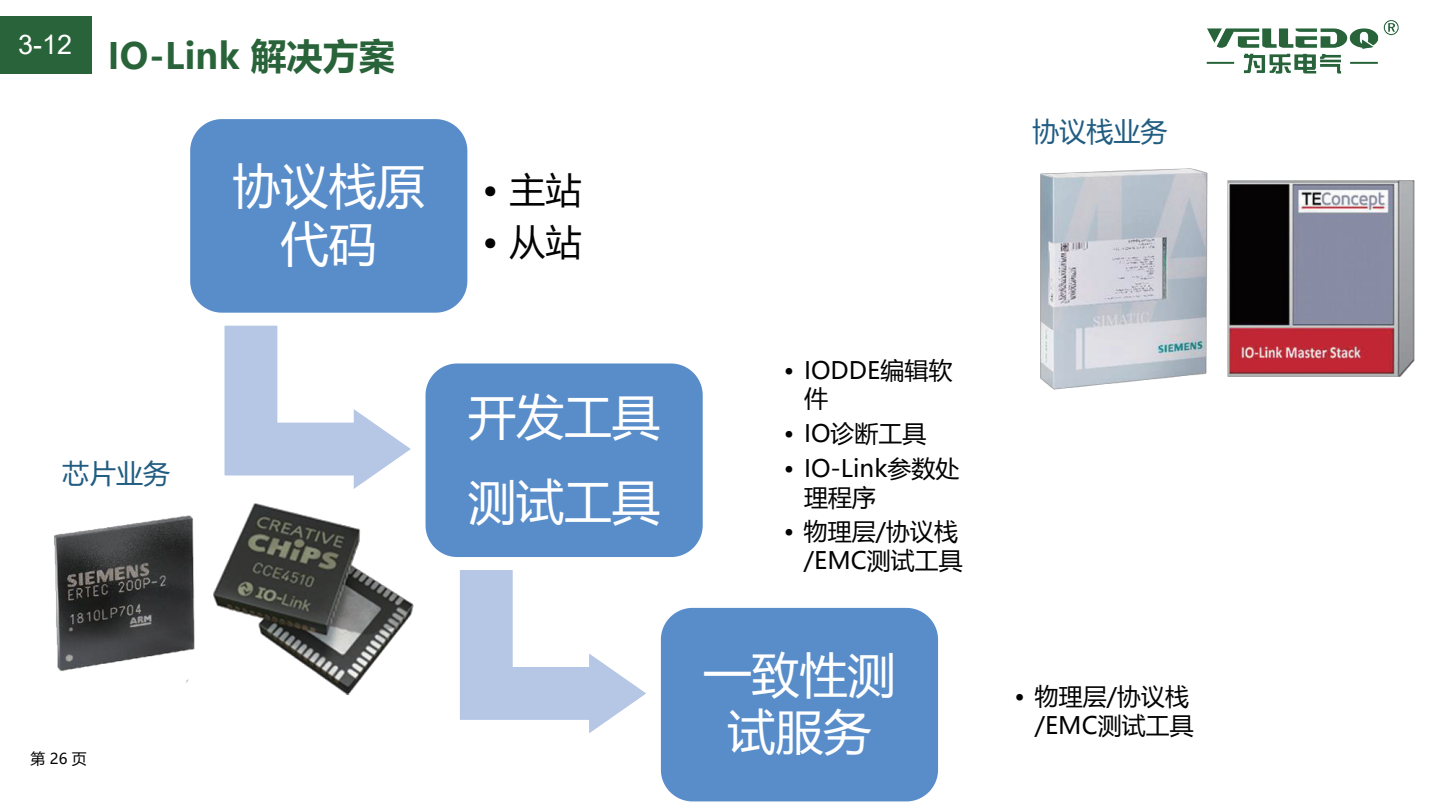
<style>
.page{position:relative;width:1440px;height:810px;background:#fff}
.page>*{position:absolute;margin:0;border:0;box-sizing:border-box;transform-origin:0 0}
.t1{font:48px/57.6px "Microsoft Ya Hei";color:#fff;text-align:center}
.t2{font:700 36px "Microsoft Ya Hei";color:#296339}
.t3{font:36px "Microsoft Ya Hei";color:#030303}
.t4{font:27px "Microsoft Ya Hei";color:#215d82}
.t5{font:700 27px "Microsoft Ya Hei";color:#fff}
.t6{font:23.85px/28.8px "Microsoft Ya Hei";letter-spacing:.005em;color:#030303}
.t7{font:14.85px "Microsoft Ya Hei";color:#030303}
</style>
<div class="page">
<svg style="left:224px;top:325px;width:187px;height:164px"></svg>
<div style="left:190px;top:119px;width:278px;height:194px;background:#598dca"></div>
<svg style="left:460px;top:570px;width:186px;height:163px"></svg>
<div style="left:425px;top:363px;width:278px;height:194px;background:#598dca"></div>
<div style="left:660px;top:607px;width:278px;height:195px;background:#598dca"></div>
<div style="left:0;top:16px;width:92px;height:57px;background:#296339"></div>
<img style="left:1040px;top:168px;width:375px;height:222px">
<img style="left:53px;top:503px;width:361px;height:192px">
<img style="left:1206px;top:20px;width:193px;height:54px">
<h2 class="t2" style="left:18px;top:31px;width:378px"><sup>3-12</sup> IO-Link 解决方案</h2>
<p class="t5" style="left:32px;top:32px;width:35px">04</p>
<p class="t4" style="left:62px;top:455px;width:109px">芯片业务</p>
<h1 class="t1" style="left:233px;top:155px;width:194px">协议栈原代码</h1>
<h2 class="t3" style="left:483px;top:165px;width:100px">• 主站</h2>
<h2 class="t3" style="left:483px;top:218px;width:100px">• 从站</h2>
<h1 class="t1" style="left:468px;top:372px;width:194px;line-height:85.2px;text-align:left">开发工具测试工具</h1>
<p class="t7" style="left:31px;top:749px;width:58px">第 26 页</p>
<p class="t6" style="left:804px;top:355px;width:150px;text-indent:-20px">• IODDE编辑软件</p>
<p class="t6" style="left:784px;top:418px;width:144px">• IO诊断工具</p>
<p class="t6" style="left:804px;top:453px;width:157px;text-indent:-20px">• IO-Link参数处理程序</p>
<p class="t6" style="left:784px;top:516px;width:181px;text-align:right">• 物理层/协议栈/EMC测试工具</p>
<h1 class="t1" style="left:703px;top:644px;width:194px">一致性测试服务</h1>
<p class="t4" style="left:1033px;top:113px;width:136px">协议栈业务</p>
<p class="t6" style="left:1015px;top:682px;width:181px;text-align:right">• 物理层/协议栈/EMC测试工具</p>
</div>
